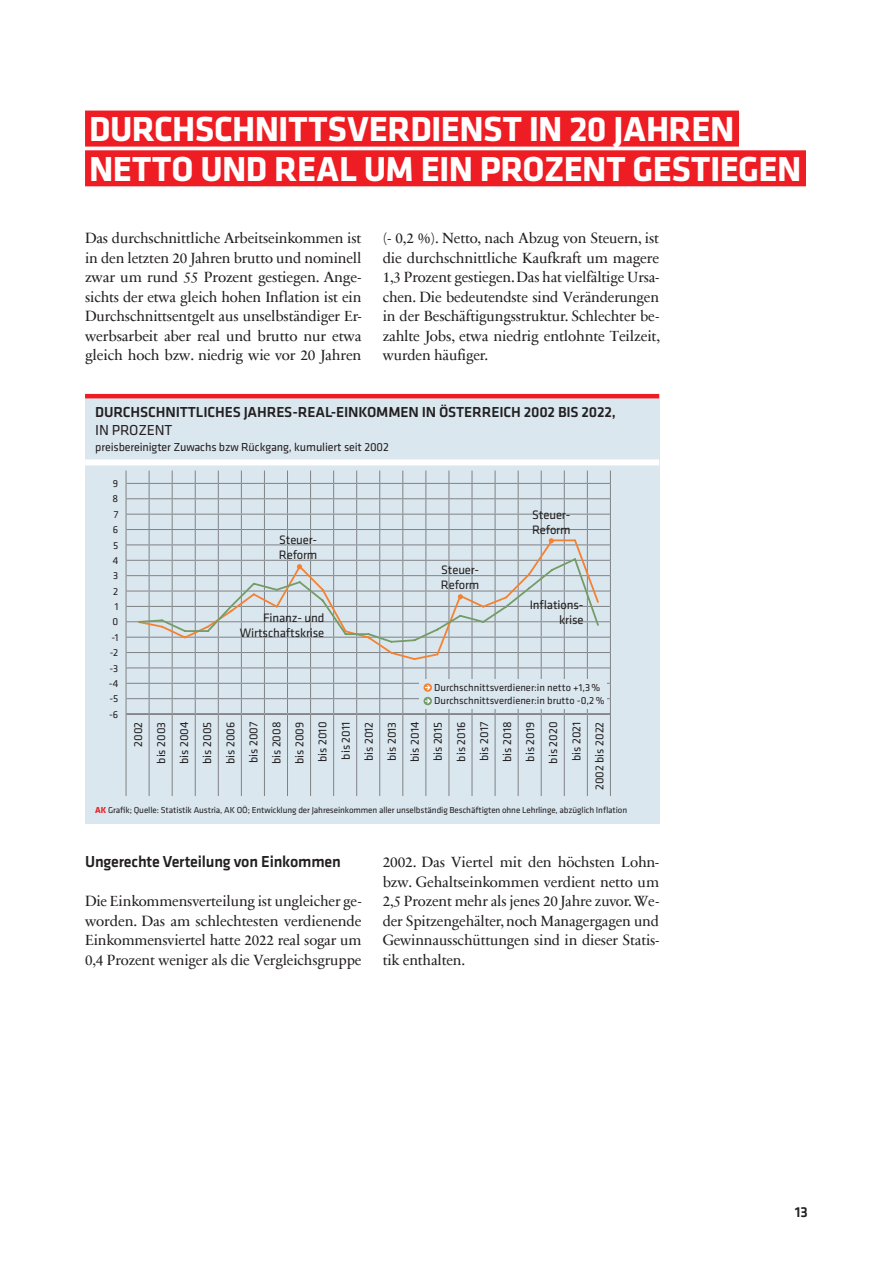
<style>
.page{position:relative;width:893px;height:1263px;background:#fff}
.page>*{position:absolute;margin:0;border:0;box-sizing:border-box;transform-origin:0 0}
.t1{font:700 36px/39.8px "Klavika Basic";letter-spacing:-.02em;color:#fff}
.t2{font:500 16.5px "Klavika Basic";letter-spacing:-.01em;color:#231f20}
.t3{font:15px/19.5px "Sabon Next Com";letter-spacing:-.01em;color:#231f20;text-align:justify}
.t4{font:500 15px "Klavika Basic";letter-spacing:-.01em;color:#231f20}
.t5{font:15px "Klavika Basic";letter-spacing:-.01em;color:#231f20}
.t6{font:12.6px/15.1px "Klavika Basic";letter-spacing:-.01em;color:#231f20}
.t7{font:12px/23.1px "Klavika Basic";color:#231f20;text-align:right}
.t8{font:10.5px/15.3px "Klavika Basic";color:#231f20;text-align:center}
.t9{font:9px "Klavika Basic";letter-spacing:-.01em;color:#231f20}
.s1{font-weight:700;color:#ee1d23}
</style>
<div class="page">
<div style="left:85px;top:111px;width:654px;height:36px;background:#ee1d23"></div>
<div style="left:85px;top:150px;width:721px;height:36px;background:#ee1d23"></div>
<div style="left:85px;top:394px;width:574px;height:429px;background:#dae7ee"></div>
<hr style="left:85px;top:394px;width:574px;height:4px;background:#ee1d23">
<div style="left:85px;top:459px;width:574px;height:6px;background:#fff"></div>
<hr style="left:126px;top:714px;width:1px;height:82px;background:#808285">
<hr style="left:149px;top:715px;width:1px;height:81px;background:#808285">
<hr style="left:172px;top:715px;width:1px;height:81px;background:#808285">
<hr style="left:195px;top:715px;width:1px;height:81px;background:#808285">
<hr style="left:218px;top:715px;width:1px;height:81px;background:#808285">
<hr style="left:241px;top:715px;width:1px;height:81px;background:#808285">
<hr style="left:264px;top:715px;width:1px;height:81px;background:#808285">
<hr style="left:287px;top:715px;width:1px;height:81px;background:#808285">
<hr style="left:310px;top:715px;width:1px;height:81px;background:#808285">
<hr style="left:333px;top:715px;width:1px;height:81px;background:#808285">
<hr style="left:356px;top:715px;width:1px;height:81px;background:#808285">
<hr style="left:379px;top:715px;width:1px;height:81px;background:#808285">
<hr style="left:402px;top:715px;width:1px;height:81px;background:#808285">
<hr style="left:425px;top:715px;width:1px;height:81px;background:#808285">
<hr style="left:449px;top:715px;width:1px;height:81px;background:#808285">
<hr style="left:472px;top:715px;width:1px;height:81px;background:#808285">
<hr style="left:495px;top:715px;width:1px;height:81px;background:#808285">
<hr style="left:518px;top:715px;width:1px;height:81px;background:#808285">
<hr style="left:541px;top:715px;width:1px;height:81px;background:#808285">
<hr style="left:564px;top:715px;width:1px;height:81px;background:#808285">
<hr style="left:587px;top:715px;width:1px;height:81px;background:#808285">
<hr style="left:610px;top:714px;width:1px;height:82px;background:#808285">
<hr style="left:126px;top:713px;width:23px;height:2px;background:#808285">
<hr style="left:149px;top:713px;width:23px;height:2px;background:#808285">
<hr style="left:172px;top:713px;width:23px;height:2px;background:#808285">
<hr style="left:195px;top:713px;width:23px;height:2px;background:#808285">
<hr style="left:218px;top:713px;width:23px;height:2px;background:#808285">
<hr style="left:241px;top:713px;width:23px;height:2px;background:#808285">
<hr style="left:264px;top:713px;width:23px;height:2px;background:#808285">
<hr style="left:287px;top:713px;width:24px;height:2px;background:#808285">
<hr style="left:311px;top:713px;width:23px;height:2px;background:#808285">
<hr style="left:334px;top:713px;width:23px;height:2px;background:#808285">
<hr style="left:357px;top:713px;width:23px;height:2px;background:#808285">
<hr style="left:380px;top:713px;width:23px;height:2px;background:#808285">
<hr style="left:403px;top:713px;width:23px;height:2px;background:#808285">
<hr style="left:426px;top:713px;width:23px;height:2px;background:#808285">
<hr style="left:449px;top:713px;width:23px;height:2px;background:#808285">
<hr style="left:472px;top:713px;width:23px;height:2px;background:#808285">
<hr style="left:495px;top:713px;width:23px;height:2px;background:#808285">
<hr style="left:518px;top:713px;width:23px;height:2px;background:#808285">
<hr style="left:541px;top:713px;width:23px;height:2px;background:#808285">
<hr style="left:564px;top:713px;width:23px;height:2px;background:#808285">
<hr style="left:587px;top:713px;width:23px;height:2px;background:#808285">
<svg style="left:126px;top:471px;width:485px;height:243px"></svg>
<h1 class="t1" style="left:89px;top:107px;width:714px">DURCHSCHNITTSVERDIENST IN 20 JAHREN<br>NETTO UND REAL UM EIN PROZENT GESTIEGEN</h1>
<p class="t3" style="left:85px;top:228px;width:278px">Das durchschnittliche Arbeitseinkommen ist in den letzten 20 Jahren brutto und nominell zwar um rund 55 Prozent gestiegen. Ange&shy;sichts der etwa gleich hohen Inflation ist ein Durchschnittsentgelt aus unselbständiger Er&shy;werbsarbeit aber real und brutto nur etwa gleich hoch bzw. niedrig wie vor 20 Jahren</p>
<p class="t3" style="left:383px;top:228px;width:279px">(- 0,2 %). Netto, nach Abzug von Steuern, ist die durchschnittliche Kaufkraft um magere 1,3 Prozent gestiegen. Das hat vielfältige Ursa&shy;chen. Die bedeutendste sind Veränderungen in der Beschäftigungsstruktur. Schlechter be&shy;zahlte Jobs, etwa niedrig entlohnte Teilzeit, wurden häufiger.</p>
<p class="t4" style="left:95px;top:401px;width:522px">DURCHSCHNITTLICHES JAHRES-REAL-EINKOMMEN IN ÖSTERREICH 2002 BIS 2022,</p>
<p class="t5" style="left:95px;top:420px;width:79px">IN PROZENT</p>
<p class="t7" style="left:95px;top:435px;width:295px">preisbereinigter Zuwachs bzw Rückgang, kumuliert seit 2002</p>
<p class="t8" style="left:109px;top:475px;width:11px">9<br>8<br>7<br>6<br>5<br>4<br>3<br>2<br>1<br>0 -1 -2 -3 -4 -5 -6</p>
<p class="t7" style="left:126px;top:790px;width:70px;rotate:-90deg">2002<br>bis 2003<br>bis 2004<br>bis 2005<br>bis 2006<br>bis 2007<br>bis 2008<br>bis 2009<br>bis 2010<br>bis 2011<br>bis 2012<br>bis 2013<br>bis 2014<br>bis 2015<br>bis 2016<br>bis 2017<br>bis 2018<br>bis 2019<br>bis 2020<br>bis 2021<br>2002 bis 2022</p>
<p class="t9" style="left:95px;top:804px;width:533px"><span class="s1">AK</span> Grafik; Quelle: Statistik Austria, AK OÖ; Entwicklung der Jahreseinkommen aller unselbständig Beschäftigten ohne Lehrlinge, abzüglich Inflation</p>
<p class="t6" style="left:532px;top:507px;width:40px">Steuer-<br>Reform</p>
<p class="t6" style="left:279px;top:532px;width:40px">Steuer-<br>Reform</p>
<p class="t6" style="left:441px;top:561px;width:40px">Steuer-<br>Reform</p>
<p class="t6" style="left:530px;top:597px;width:55px;text-align:right">Inflations&shy;krise</p>
<p class="t6" style="left:240px;top:609px;width:86px;text-align:right">Finanz- und<br>Wirtschaftskrise</p>
<p class="t8" style="left:434px;top:680px;width:172px;line-height:13.5px;text-align:left">Durchschnittsverdiener:in netto +1,3%<br>Durchschnittsverdiener:in brutto -0,2%</p>
<p class="t2" style="left:85px;top:851px;width:257px">Ungerechte Verteilung von Einkommen</p>
<p class="t3" style="left:85px;top:891px;width:278px">Die Einkommensverteilung ist ungleicher ge&shy;worden. Das am schlechtesten verdienende Einkommensviertel hatte 2022 real sogar um 0,4 Prozent weniger als die Vergleichsgruppe</p>
<p class="t3" style="left:383px;top:852px;width:278px">2002. Das Viertel mit den höchsten Lohn&shy;bzw. Gehaltseinkommen verdient netto um 2,5 Prozent mehr als jenes 20 Jahre zuvor.We&shy;der Spitzengehälter, noch Managergagen und Gewinnausschüttungen sind in dieser Statis&shy;tik enthalten.</p>
<p class="t4" style="left:795px;top:1202px;width:14px">13</p>
</div>
